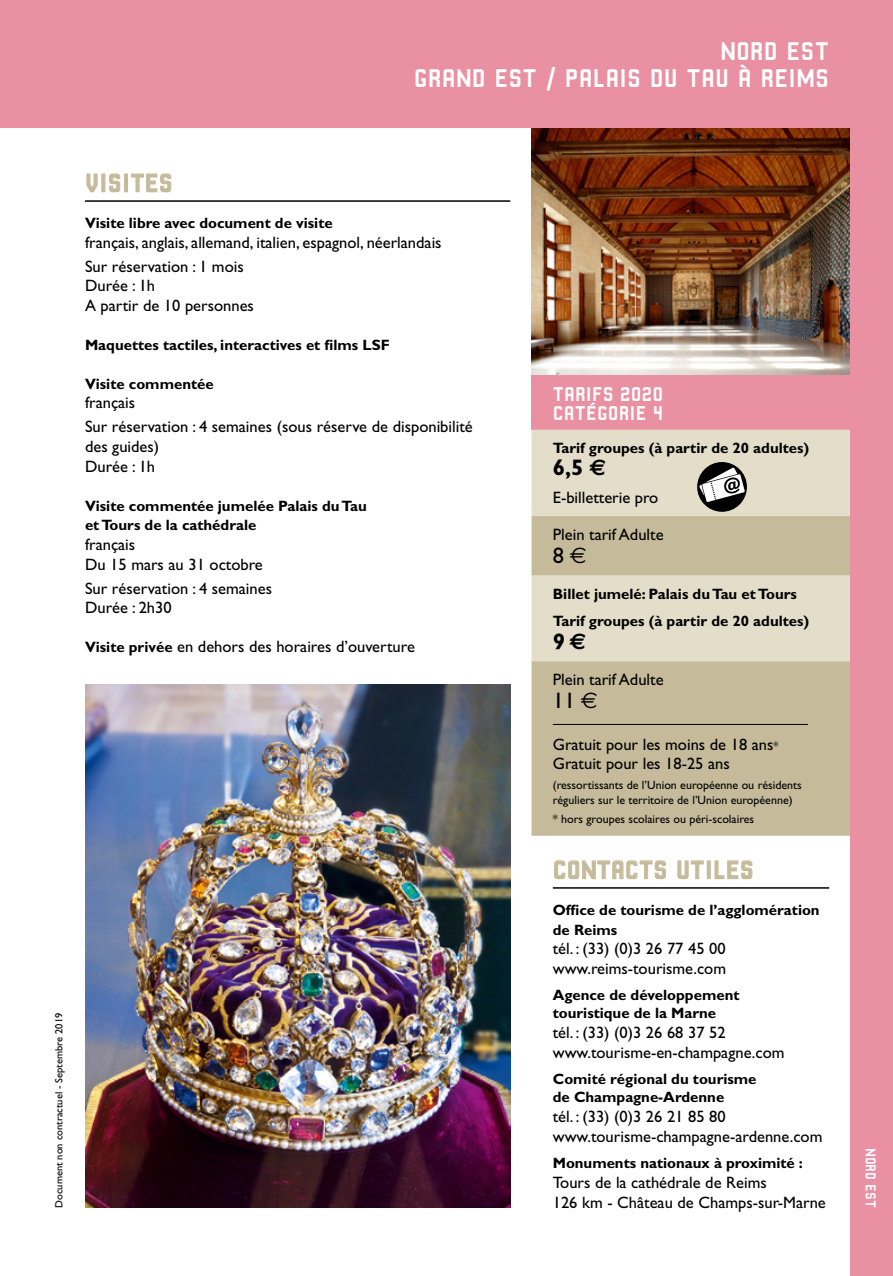
<style>
.page{position:relative;width:893px;height:1276px;background:#fff}
.page>*{position:absolute;margin:0;border:0;box-sizing:border-box;transform-origin:0 0}
.monuments_bandeau_20{font:27px/27px "Robust CMN";color:#fff;text-align:right}
.sous-titre_2016{font:27px "Robust CMN";color:#c5bb9a}
.prix_2016{font:700 22.5px "Gill Sans";color:#000}
.prix_2016-2{font:22.5px "Gill Sans";color:#000}
.titre_tableau{font:21px/19.5px "Robust CMN";color:#fff}
.sur_reservation_espa{font:16.5px/19.5px "Gill Sans";color:#000}
.intertitre_2016{font:16.5px/19.8px "Gill Sans";color:#000}
.intertitre_2016-2{font:700 15px/19.5px "Gill Sans";color:#000}
.t1{font:15px "Robust CMN";color:#fff}
.info_tarif_2016{font:12px/15px "Gill Sans";color:#000}
.t2{font:10.5px "Gill Sans";color:#000}
.s1{font-weight:700;font-size:15px}
.s2{font-family:"Euro Sans"}
.s3{font-size:12px}
</style>
<div class="page">
<img style="left:85px;top:685px;width:425px;height:523px">
<hr style="left:85px;top:200px;width:425px;height:2px;background:#000">
<svg style="left:86px;top:173px;width:12px;height:20px"></svg>
<div style="left:101px;top:173px;width:4px;height:19px;border:1px solid #c5bb9a"></div>
<svg style="left:109px;top:173px;width:12px;height:20px"></svg>
<div style="left:124px;top:173px;width:4px;height:19px;border:1px solid #c5bb9a"></div>
<svg style="left:131px;top:173px;width:41px;height:20px"></svg>
<div style="left:531px;top:374px;width:341px;height:56px;background:#e990a3"></div>
<div style="left:531px;top:430px;width:319px;height:86px;background:#e3ddca"></div>
<svg style="left:531px;top:516px;width:319px;height:319px;background:#cdc4a7"></svg>
<img style="left:531px;top:128px;width:319px;height:246px">
<div style="left:697px;top:462px;width:50px;height:50px;background:#000;border-radius:50%"></div>
<svg style="left:699px;top:467px;width:46px;height:35px"></svg>
<hr style="left:553px;top:724px;width:255px;height:1px;background:#000">
<hr style="left:553px;top:887px;width:276px;height:1px;background:#000">
<svg style="left:554px;top:860px;width:112px;height:20px"></svg>
<svg style="left:677px;top:860px;width:27px;height:19px"></svg>
<div style="left:707px;top:860px;width:4px;height:19px;border:1px solid #c5bb9a"></div>
<svg style="left:714px;top:860px;width:39px;height:19px"></svg>
<div style="left:850px;top:0;width:43px;height:1276px;background:#e990a3"></div>
<div style="left:0;top:0;width:893px;height:128px;background:#e990a3"></div>
<p class="monuments_bandeau_20" style="left:414px;top:37px;width:417px">NORD EST<br>GRAND EST / PALAIS DU TAU À REIMS</p>
<p class="sous-titre_2016" style="left:85px;top:168px;width:89px">VISITES</p>
<p class="intertitre_2016-2" style="left:85px;top:213px;width:249px">Visite libre avec document de visite</p>
<p class="sur_reservation_espa" style="left:85px;top:233px;width:358px">français, anglais, allemand, italien, espagnol, néerlandais</p>
<p class="sur_reservation_espa" style="left:85px;top:257px;width:160px">Sur réservation : 1 mois</p>
<p class="sur_reservation_espa" style="left:85px;top:276px;width:170px">Durée : 1h<br>A partir de 10 personnes</p>
<p class="intertitre_2016-2" style="left:85px;top:335px;width:306px">Maquettes tactiles, interactives et films LSF</p>
<p class="intertitre_2016-2" style="left:85px;top:374px;width:130px">Visite commentée</p>
<p class="sur_reservation_espa" style="left:85px;top:393px;width:52px">français</p>
<p class="sur_reservation_espa" style="left:85px;top:417px;width:389px">Sur réservation : 4 semaines (sous réserve de disponibilité des guides)<br>Durée : 1h</p>
<p class="intertitre_2016-2" style="left:85px;top:496px;width:283px">Visite commentée jumelée Palais du Tau et Tours de la cathédrale</p>
<p class="sur_reservation_espa" style="left:85px;top:534px;width:179px">français<br>Du 15 mars au 31 octobre</p>
<p class="sur_reservation_espa" style="left:85px;top:578px;width:189px">Sur réservation : 4 semaines</p>
<p class="sur_reservation_espa" style="left:85px;top:598px;width:88px">Durée : 2h30</p>
<p class="sur_reservation_espa" style="left:85px;top:637px;width:331px"><span class="s1">Visite privée</span> en dehors des horaires d’ouverture</p>
<p class="t2" style="left:53px;top:1208px;width:197px;rotate:-90deg">Document non contractuel - Septembre 2019</p>
<p class="titre_tableau" style="left:553px;top:384px;width:112px">TARIFS 2020<br>CATÉGORIE 4</p>
<p class="intertitre_2016-2" style="left:553px;top:438px;width:258px">Tarif groupes (à partir de 20 adultes)</p>
<p class="prix_2016" style="left:553px;top:454px;width:55px">6,5 <span class="s2">€</span></p>
<p class="sur_reservation_espa" style="left:553px;top:488px;width:107px">E-billetterie pro</p>
<p class="sur_reservation_espa" style="left:553px;top:525px;width:112px">Plein tarif Adulte</p>
<p class="prix_2016-2" style="left:553px;top:542px;width:35px">8 <span class="s2">€</span></p>
<p class="intertitre_2016-2" style="left:553px;top:584px;width:246px">Billet jumelé: Palais du Tau et Tours</p>
<p class="intertitre_2016-2" style="left:553px;top:611px;width:258px">Tarif groupes (à partir de 20 adultes)</p>
<p class="prix_2016" style="left:553px;top:627px;width:35px">9<span class="s2">€</span></p>
<p class="sur_reservation_espa" style="left:553px;top:670px;width:112px">Plein tarif Adulte</p>
<p class="prix_2016-2" style="left:553px;top:687px;width:46px">11 <span class="s2">€</span></p>
<p class="sur_reservation_espa" style="left:553px;top:735px;width:227px">Gratuit pour les moins de 18 ans<span class="s3">*</span></p>
<p class="sur_reservation_espa" style="left:553px;top:754px;width:178px">Gratuit pour les 18-25 ans</p>
<p class="info_tarif_2016" style="left:553px;top:777px;width:251px">(ressortissants de l’Union européenne ou résidents réguliers sur le territoire de l’Union européenne)</p>
<p class="info_tarif_2016" style="left:553px;top:811px;width:203px">* hors groupes scolaires ou péri-scolaires</p>
<p class="sous-titre_2016" style="left:553px;top:855px;width:202px">CONTACTS UTILES</p>
<p class="intertitre_2016-2" style="left:553px;top:900px;width:268px">Office de tourisme de l’agglomération de Reims</p>
<p class="sur_reservation_espa" style="left:553px;top:939px;width:175px">tél. : (33) (0)3 26 77 45 00 www.reims-tourisme.com</p>
<p class="intertitre_2016-2" style="left:553px;top:986px;width:188px;line-height:18px">Agence de développement touristique de la Marne</p>
<p class="intertitre_2016" style="left:553px;top:1022px;width:233px">tél. : (33) (0)3 26 68 37 52 www.tourisme-en-champagne.com</p>
<p class="intertitre_2016-2" style="left:553px;top:1070px;width:205px;line-height:18px">Comité régional du tourisme de Champagne-Ardenne</p>
<p class="intertitre_2016" style="left:553px;top:1106px;width:271px">tél. : (33) (0)3 26 21 85 80 www.tourisme-champagne-ardenne.com</p>
<p class="intertitre_2016-2" style="left:553px;top:1153px;width:251px">Monuments nationaux à proximité :</p>
<p class="sur_reservation_espa" style="left:553px;top:1172px;width:215px">Tours de la cathédrale de Reims</p>
<p class="sur_reservation_espa" style="left:553px;top:1192px;width:275px">126 km - Château de Champs-sur-Marne</p>
<p class="t1" style="left:879px;top:1148px;width:62px;rotate:90deg">NORD EST</p>
</div>
